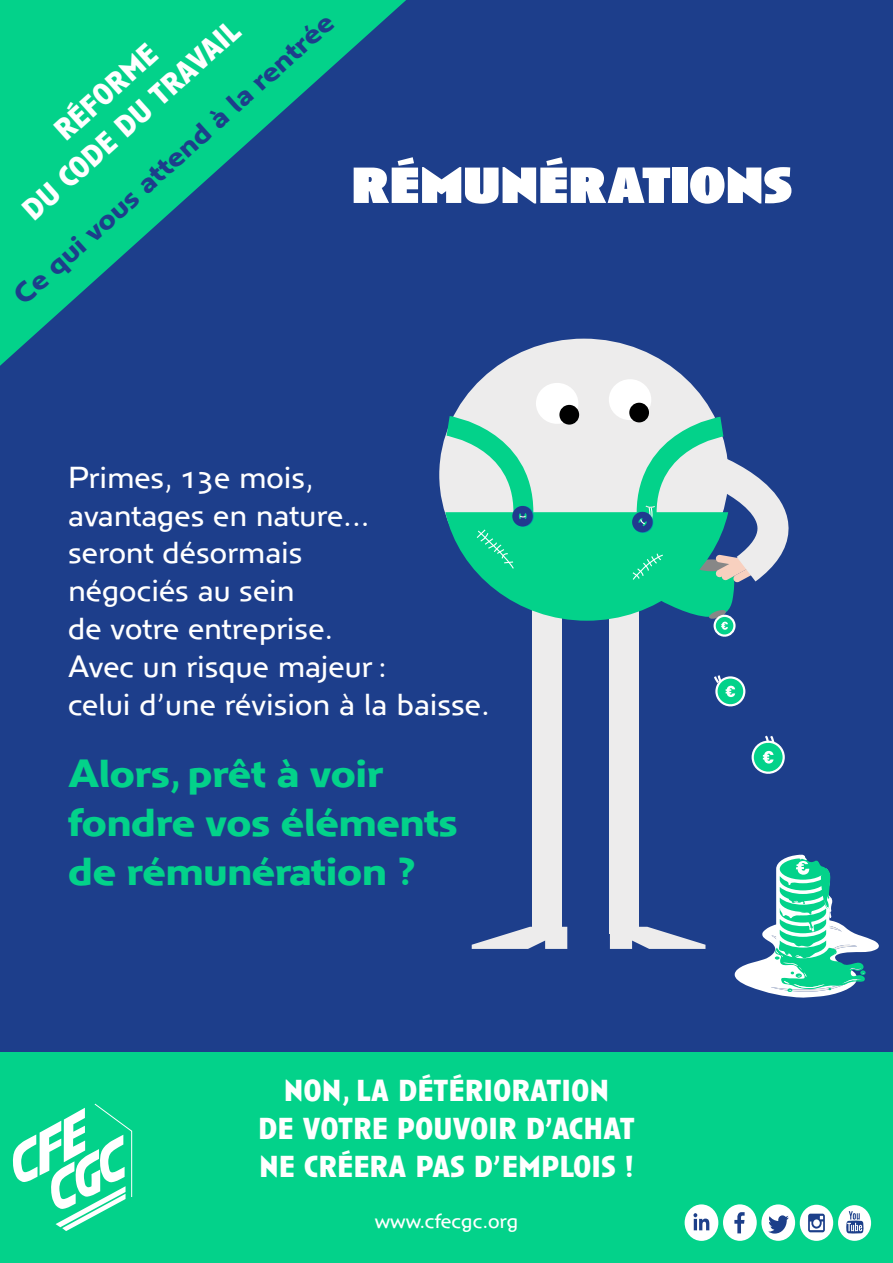
<style>
.page{position:relative;width:893px;height:1263px;background:#1d3e8b}
.page>*{position:absolute;margin:0;border:0;box-sizing:border-box;transform-origin:0 0}
.t1{font:900 52.5px "Anisette Std";color:#fff}
.t2{font:700 40.5px/48.6px "Anisette Pro Petite";letter-spacing:-.01em;color:#03d28a}
.t3{font:31.5px/37.8px "Anisette Pro Petite";color:#fff}
.t4{font:700 31.5px/37.7px "Anisette Pro";color:#fff;text-align:center}
.t5{font:700 28.5px "Anisette Pro Petite";color:#1d3e8b}
.t6{font:21px "Anisette Pro Petite";color:#fff}
</style>
<div class="page">
<div style="left:0;top:1052px;width:893px;height:211px;background:#03d28a"></div>
<svg style="left:13px;top:1103px;width:119px;height:128px"></svg>
<div style="left:439px;top:339px;width:289px;height:272px;background:#edecec;border-radius:50%"></div>
<div style="left:609px;top:557px;width:29px;height:377px;background:#edecec"></div>
<div style="left:532px;top:557px;width:30px;height:377px;background:#edecec"></div>
<svg style="left:610px;top:927px;width:95px;height:22px"></svg>
<svg style="left:472px;top:927px;width:95px;height:22px"></svg>
<div style="left:536px;top:383px;width:42px;height:41px;background:#fff;border-radius:50%"></div>
<div style="left:609px;top:379px;width:42px;height:41px;background:#fff;border-radius:50%"></div>
<div style="left:629px;top:403px;width:20px;height:19px;background:#000;border-radius:50%"></div>
<svg style="left:715px;top:676px;width:30px;height:30px"></svg>
<svg style="left:752px;top:741px;width:33px;height:33px"></svg>
<svg style="left:763px;top:751px;width:10px;height:12px"></svg>
<svg style="left:714px;top:675px;width:21px;height:22px"></svg>
<svg style="left:763px;top:735px;width:12px;height:10px"></svg>
<svg style="left:439px;top:406px;width:350px;height:236px"></svg>
<svg style="left:734px;top:854px;width:145px;height:143px"></svg>
<svg style="left:0;top:0;width:406px;height:366px"></svg>
<div style="left:723px;top:1204px;width:34px;height:37px;background:#fff;border-radius:50%"></div>
<div style="left:685px;top:1204px;width:33px;height:37px;background:#fff;border-radius:50%"></div>
<svg style="left:734px;top:1212px;width:11px;height:21px"></svg>
<div style="left:761px;top:1204px;width:34px;height:37px;background:#fff;border-radius:50%"></div>
<div style="left:800px;top:1205px;width:33px;height:36px;background:#fff;border-radius:50%"></div>
<svg style="left:808px;top:1214px;width:17px;height:18px"></svg>
<svg style="left:810px;top:1216px;width:13px;height:14px"></svg>
<div style="left:813px;top:1219px;width:7px;height:7px;background:#fff;border-radius:50%"></div>
<div style="left:838px;top:1205px;width:33px;height:36px;background:#fff;border-radius:50%"></div>
<svg style="left:846px;top:1211px;width:18px;height:23px"></svg>
<svg style="left:768px;top:1215px;width:21px;height:18px"></svg>
<svg style="left:693px;top:1213px;width:16px;height:17px"></svg>
<p class="t5" style="left:4px;top:284px;width:421px;rotate:-42deg">Ce qui vous attend à la rentrée</p>
<p class="t4" style="left:-12px;top:170px;width:283px;rotate:-42deg">RÉFORME<br>DU CODE DU TRAVAIL</p>
<h1 class="t1" style="left:352px;top:155px;width:442px">RÉMUNÉRATIONS</h1>
<p class="t3" style="left:68px;top:457px;width:423px">Primes, 13e mois,<br>avantages en nature...<br>seront désormais<br>négociés au sein<br>de votre entreprise.<br>Avec un risque majeur :<br>celui d’une révision à la baisse.</p>
<p class="t2" style="left:68px;top:747px;width:391px">Alors, prêt à voir fondre vos éléments de rémunération ?</p>
<p class="t4" style="left:258px;top:1070px;width:378px">NON, LA DÉTÉRIORATION<br>DE VOTRE POUVOIR D’ACHAT<br>NE CRÉERA PAS D’EMPLOIS !</p>
<p class="t6" style="left:375px;top:1207px;width:145px">www.cfecgc.org</p>
</div>
